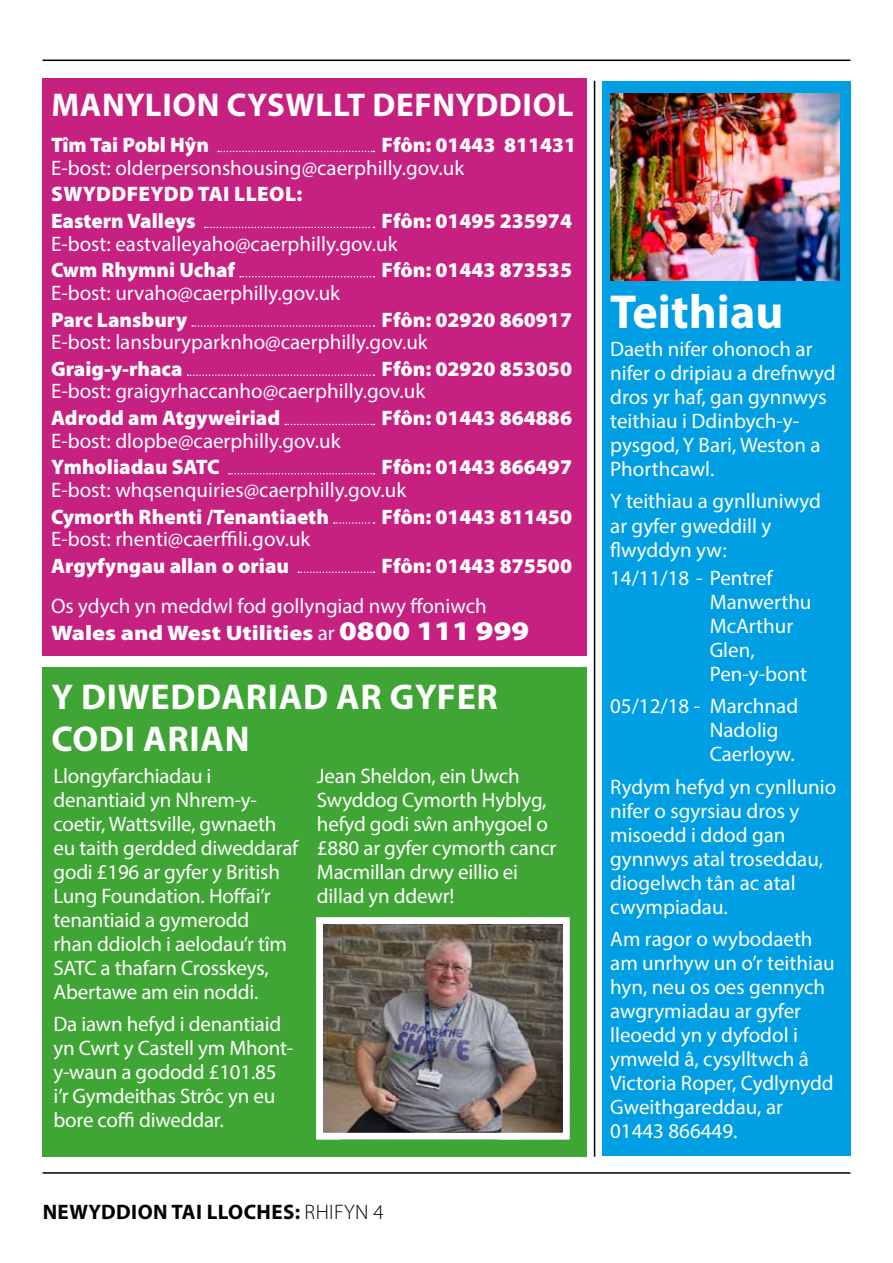
<style>
.page{position:relative;width:893px;height:1263px;background:#fff}
.page>*{position:absolute;margin:0;border:0;box-sizing:border-box;transform-origin:0 0}
.t1{font:700 48px "Myriad Pro";color:#fff}
.t2{font:700 36px/42px "Myriad Pro";letter-spacing:.02em;color:#fff}
.t3{font:700 33px "Myriad Pro";letter-spacing:.02em;color:#fff}
.t4{font:21px/24px "Myriad Pro";color:#fff}
.t5{font:900 21px/26.7px "Myriad Pro";color:#fff}
.t6{font:700 21px "Myriad Pro";letter-spacing:.02em;color:#000}
.s1{font-weight:900}
.s2{font-weight:900;font-size:27px}
.s3{font-weight:300}
</style>
<div class="page">
<div style="left:43px;top:668px;width:544px;height:489px;background:#3fa535"></div>
<hr style="left:43px;top:60px;width:807px;height:1px;background:#000">
<hr style="left:43px;top:1172px;width:807px;height:2px;background:#000">
<hr style="left:594px;top:81px;width:1px;height:1076px;background:#000">
<img style="left:324px;top:925px;width:238px;height:207px">
<div style="left:316px;top:917px;width:254px;height:223px;border:7px solid #fff"></div>
<div style="left:43px;top:79px;width:544px;height:577px;background:#c62180"></div>
<svg style="left:218px;top:151px;width:156px;height:1px"></svg>
<svg style="left:205px;top:227px;width:169px;height:1px"></svg>
<svg style="left:240px;top:276px;width:134px;height:1px"></svg>
<svg style="left:192px;top:325px;width:182px;height:2px"></svg>
<svg style="left:188px;top:374px;width:186px;height:2px"></svg>
<svg style="left:285px;top:424px;width:89px;height:1px"></svg>
<svg style="left:229px;top:473px;width:145px;height:1px"></svg>
<svg style="left:334px;top:522px;width:40px;height:2px"></svg>
<svg style="left:298px;top:571px;width:76px;height:2px"></svg>
<div style="left:602px;top:81px;width:248px;height:1074px;background:#009fe3"></div>
<img style="left:611px;top:94px;width:228px;height:187px">
<h3 class="t3" style="left:51px;top:84px;width:524px">MANYLION CYSWLLT DEFNYDDIOL</h3>
<p class="t5" style="left:51px;top:131px;width:159px">Tîm Tai Pobl Hŷn</p>
<p class="t5" style="left:382px;top:131px;width:196px">Ffôn: 01443 811431</p>
<p class="t4" style="left:51px;top:155px;width:415px">E-bost: olderpersonshousing@caerphilly.gov.uk</p>
<p class="t5" style="left:51px;top:180px;width:253px">SWYDDFEYDD TAI LLEOL:<br>Eastern Valleys</p>
<p class="t5" style="left:382px;top:207px;width:192px">Ffôn: 01495 235974</p>
<p class="t4" style="left:51px;top:231px;width:348px">E-bost: eastvalleyaho@caerphilly.gov.uk</p>
<p class="t5" style="left:51px;top:256px;width:186px">Cwm Rhymni Uchaf</p>
<p class="t5" style="left:382px;top:256px;width:192px">Ffôn: 01443 873535</p>
<p class="t4" style="left:51px;top:281px;width:291px">E-bost: urvaho@caerphilly.gov.uk</p>
<p class="t5" style="left:51px;top:305px;width:138px">Parc Lansbury</p>
<p class="t5" style="left:382px;top:305px;width:192px">Ffôn: 02920 860917</p>
<p class="t4" style="left:51px;top:330px;width:378px">E-bost: lansburyparknho@caerphilly.gov.uk</p>
<p class="t5" style="left:51px;top:355px;width:133px">Graig-y-rhaca</p>
<p class="t5" style="left:382px;top:355px;width:192px">Ffôn: 02920 853050</p>
<p class="t4" style="left:51px;top:379px;width:376px">E-bost: graigyrhaccanho@caerphilly.gov.uk</p>
<p class="t5" style="left:51px;top:404px;width:231px">Adrodd am Atgyweiriad</p>
<p class="t5" style="left:382px;top:404px;width:192px">Ffôn: 01443 864886</p>
<p class="t4" style="left:51px;top:428px;width:291px">E-bost: dlopbe@caerphilly.gov.uk</p>
<p class="t5" style="left:51px;top:453px;width:170px">Ymholiadau SATC</p>
<p class="t5" style="left:382px;top:453px;width:192px">Ffôn: 01443 866497</p>
<p class="t4" style="left:51px;top:478px;width:357px">E-bost: whqsenquiries@caerphilly.gov.uk</p>
<p class="t5" style="left:51px;top:502px;width:279px">Cymorth Rhenti /Tenantiaeth</p>
<p class="t5" style="left:382px;top:502px;width:192px">Ffôn: 01443 811450</p>
<p class="t4" style="left:51px;top:527px;width:261px">E-bost: rhenti@caerffili.gov.uk</p>
<p class="t5" style="left:51px;top:552px;width:240px">Argyfyngau allan o oriau</p>
<p class="t5" style="left:382px;top:552px;width:192px">Ffôn: 01443 875500</p>
<p class="t4" style="left:51px;top:592px;width:480px;line-height:27px">Os ydych yn meddwl fod gollyngiad nwy ffoniwch<br><span class="s1">Wales and West Utilities</span> ar <span class="s2">0800 111 999</span></p>
<h2 class="t2" style="left:51px;top:674px;width:448px">Y DIWEDDARIAD AR GYFER<br>CODI ARIAN</h2>
<p class="t4" style="left:54px;top:763px;width:246px">Llongyfarchiadau i denantiaid yn Nhrem-y&shy;coetir, Wattsville, gwnaeth eu taith gerdded diweddaraf godi £196 ar gyfer y British<br>Lung Foundation. Hoffai’r tenantiaid a gymerodd<br>rhan ddiolch i aelodau’r tîm<br>SATC a thafarn Crosskeys,<br>Abertawe am ein noddi.</p>
<p class="t4" style="left:54px;top:1012px;width:241px">Da iawn hefyd i denantiaid yn Cwrt y Castell ym Mhont&shy;y-waun a gododd £101.85 i’r Gymdeithas Strôc yn eu bore coffi diweddar.</p>
<p class="t4" style="left:317px;top:763px;width:241px">Jean Sheldon, ein Uwch<br>Swyddog Cymorth Hyblyg, hefyd godi sŵn anhygoel o £880 ar gyfer cymorth cancr<br>Macmillan drwy eillio ei dillad yn ddewr!</p>
<p class="t6" style="left:43px;top:1199px;width:342px">NEWYDDION TAI LLOCHES: <span class="s3">RHIFYN 4</span></p>
<h1 class="t1" style="left:610px;top:281px;width:175px">Teithiau</h1>
<p class="t4" style="left:610px;top:337px;width:227px">Daeth nifer ohonoch ar nifer o dripiau a drefnwyd dros yr haf, gan gynnwys teithiau i Ddinbych-y&shy;pysgod, Y Bari, Weston a<br>Phorthcawl.</p>
<p class="t4" style="left:610px;top:489px;width:212px">Y teithiau a gynlluniwyd ar gyfer gweddill y flwyddyn yw:</p>
<p class="t4" style="left:710px;top:565px;width:103px;text-indent:-99px">14/11/18 - Pentref<br>Manwerthu<br>McArthur<br>Glen,<br>Pen-y-bont</p>
<p class="t4" style="left:710px;top:694px;width:90px;text-indent:-99px">05/12/18 - Marchnad<br>Nadolig<br>Caerloyw.</p>
<p class="t4" style="left:610px;top:774px;width:228px">Rydym hefyd yn cynllunio nifer o sgyrsiau dros y misoedd i ddod gan gynnwys atal troseddau, diogelwch tân ac atal cwympiadau.</p>
<p class="t4" style="left:610px;top:927px;width:226px">Am ragor o wybodaeth am unrhyw un o’r teithiau hyn, neu os oes gennych awgrymiadau ar gyfer lleoedd yn y dyfodol i ymweld â, cysylltwch â<br>Victoria Roper, Cydlynydd<br>Gweithgareddau, ar<br>01443 866449.</p>
</div>
